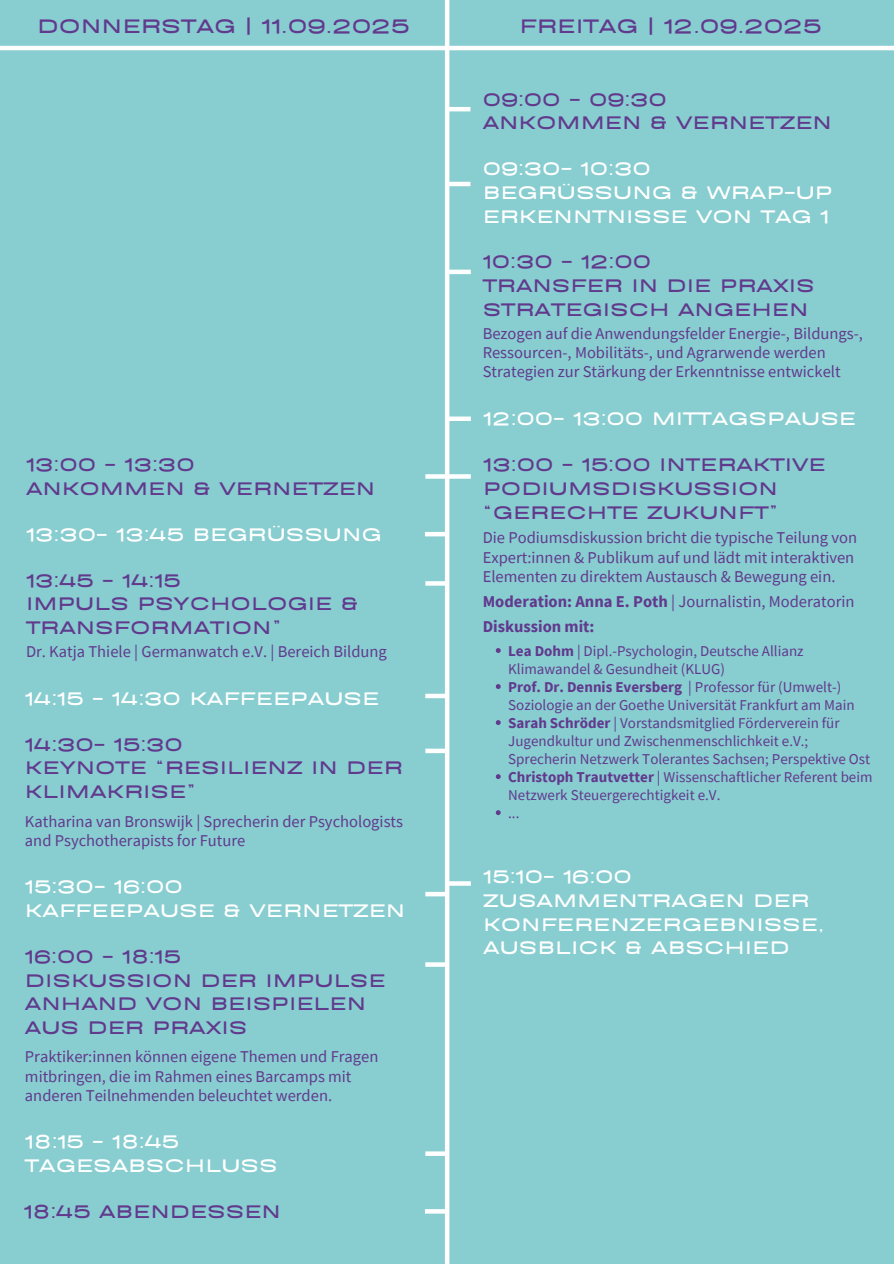
<style>
.page{position:relative;width:894px;height:1264px;background:#fff}
.page>*{position:absolute;margin:0;border:0;box-sizing:border-box;transform-origin:0 0}
.t1{font:900 22.5px "BD Sans";color:#61398d}
.t2{font:900 21px/23.7px "BD Sans";color:#61398d}
.t3{font:900 21px/23.7px "BD Sans";color:#fff}
.t4{font:16.5px/19.2px "Source Sans Pro";color:#61398d}
.t5{font:700 16.5px "Source Sans Pro";color:#61398d}
.t6{font:15px/18px "Source Sans Pro";color:#61398d}
.s1{font-weight:700}
</style>
<div class="page">
<div style="left:0;top:0;width:893px;height:1263px;background:#88cdd0"></div>
<hr style="left:445px;top:0;width:4px;height:1263px;background:#fff">
<hr style="left:448px;top:270px;width:22px;height:4px;background:#fff">
<svg style="left:425px;top:581px;width:20px;height:4px"></svg>
<svg style="left:425px;top:1209px;width:20px;height:4px"></svg>
<svg style="left:425px;top:1151px;width:20px;height:4px"></svg>
<hr style="left:447px;top:182px;width:23px;height:4px;background:#fff">
<hr style="left:447px;top:107px;width:23px;height:4px;background:#fff">
<div style="left:448px;top:416px;width:22px;height:5px;background:#fff"></div>
<svg style="left:425px;top:962px;width:20px;height:4px"></svg>
<svg style="left:425px;top:474px;width:45px;height:4px"></svg>
<hr style="left:0;top:46px;width:893px;height:4px;background:#fff">
<div style="left:425px;top:693px;width:23px;height:5px;background:#fff"></div>
<div style="left:425px;top:748px;width:23px;height:5px;background:#fff"></div>
<div style="left:425px;top:891px;width:23px;height:5px;background:#fff"></div>
<hr style="left:425px;top:532px;width:22px;height:4px;background:#fff">
<svg style="left:449px;top:881px;width:21px;height:4px"></svg>
<svg style="left:495px;top:648px;width:5px;height:5px"></svg>
<svg style="left:495px;top:684px;width:5px;height:5px"></svg>
<svg style="left:495px;top:720px;width:5px;height:5px"></svg>
<svg style="left:495px;top:774px;width:5px;height:5px"></svg>
<svg style="left:495px;top:810px;width:5px;height:5px"></svg>
<p class="t1" style="left:37px;top:9px;width:374px">DONNERSTAG | 11.09.2025</p>
<h1 class="t1" style="left:519px;top:9px;width:304px">FREITAG | 12.09.2025</h1>
<p class="t2" style="left:482px;top:85px;width:350px">09:00 - 09:30<br>ANKOMMEN &amp; VERNETZEN</p>
<h1 class="t3" style="left:482px;top:154px;width:351px">09:30- 10:30<br>BEGRÜSSUNG &amp; WRAP-UP<br>ERKENNTNISSE VON TAG 1</h1>
<h1 class="t2" style="left:482px;top:247px;width:333px">10:30 - 12:00<br>TRANSFER IN DIE PRAXIS<br>STRATEGISCH ANGEHEN</h1>
<h1 class="t4" style="left:482px;top:323px;width:382px">Bezogen auf die Anwendungsfelder Energie-, Bildungs-,<br>Ressourcen-, Mobilitäts-, und Agrarwende werden<br>Strategien zur Stärkung der Erkenntnisse entwickelt</h1>
<p class="t2" style="left:26px;top:450px;width:350px">13:00 - 13:30<br>ANKOMMEN &amp; VERNETZEN</p>
<p class="t3" style="left:26px;top:519px;width:357px">13:30- 13:45 BEGRÜSSUNG</p>
<h1 class="t2" style="left:26px;top:565px;width:334px">13:45 - 14:15<br>IMPULS PSYCHOLOGIE &amp;<br>TRANSFORMATION”</h1>
<p class="t4" style="left:26px;top:641px;width:362px">Dr. Katja Thiele | Germanwatch e.V. | Bereich Bildung</p>
<p class="t3" style="left:25px;top:683px;width:355px">14:15 - 14:30 KAFFEEPAUSE</p>
<p class="t2" style="left:25px;top:729px;width:379px">14:30- 15:30<br>KEYNOTE “RESILIENZ IN DER<br>KLIMAKRISE”</p>
<h1 class="t4" style="left:25px;top:811px;width:379px">Katharina van Bronswijk | Sprecherin der Psychologists and Psychotherapists for Future</h1>
<p class="t3" style="left:25px;top:872px;width:382px">15:30- 16:00<br>KAFFEEPAUSE &amp; VERNETZEN</p>
<h1 class="t2" style="left:25px;top:941px;width:362px">16:00 - 18:15<br>DISKUSSION DER IMPULSE<br>ANHAND VON BEISPIELEN<br>AUS DER PRAXIS</h1>
<p class="t4" style="left:25px;top:1046px;width:355px">Praktiker:innen können eigene Themen und Fragen mitbringen, die im Rahmen eines Barcamps mit anderen Teilnehmenden beleuchtet werden.</p>
<h1 class="t3" style="left:25px;top:1127px;width:254px">18:15 - 18:45<br>TAGESABSCHLUSS</h1>
<h1 class="t2" style="left:24px;top:1196px;width:258px">18:45 ABENDESSEN</h1>
<p class="t3" style="left:483px;top:404px;width:374px">12:00- 13:00 MITTAGSPAUSE</p>
<h2 class="t2" style="left:483px;top:450px;width:344px">13:00 - 15:00 INTERAKTIVE<br>PODIUMSDISKUSSION “GERECHTE ZUKUNFT”</h2>
<p class="t4" style="left:482px;top:527px;width:376px">Die Podiumsdiskussion bricht die typische Teilung von<br>Expert:innen &amp; Publikum auf und lädt mit interaktiven<br>Elementen zu direktem Austausch &amp; Bewegung ein.</p>
<p class="t4" style="left:482px;top:591px;width:373px"><span class="s1">Moderation: Anna E. Poth</span> | Journalistin, Moderatorin</p>
<p class="t5" style="left:482px;top:615px;width:113px">Diskussion mit:</p>
<p class="t6" style="left:508px;top:641px;width:297px"><span class="s1">Lea Dohm</span> | Dipl.-Psychologin, Deutsche Allianz<br>Klimawandel &amp; Gesundheit (KLUG)</p>
<p class="t6" style="left:508px;top:677px;width:348px"><span class="s1">Prof. Dr. Dennis Eversberg</span> | Professor für (Umwelt-)<br>Soziologie an der Goethe Universität Frankfurt am Main</p>
<h1 class="t6" style="left:508px;top:713px;width:363px"><span class="s1">Sarah Schröder</span> | Vorstandsmitglied Förderverein für<br>Jugendkultur und Zwischenmenschlichkeit e.V.;<br>Sprecherin Netzwerk Tolerantes Sachsen; Perspektive Ost</h1>
<p class="t6" style="left:508px;top:767px;width:366px"><span class="s1">Christoph Trautvetter</span> | Wissenschaftlicher Referent beim<br>Netzwerk Steuergerechtigkeit e.V.</p>
<p class="t6" style="left:508px;top:803px;width:13px">...</p>
<p class="t3" style="left:483px;top:862px;width:342px">15:10- 16:00<br>ZUSAMMENTRAGEN DER<br>KONFERENZERGEBNISSE,<br>AUSBLICK &amp; ABSCHIED</p>
</div>
